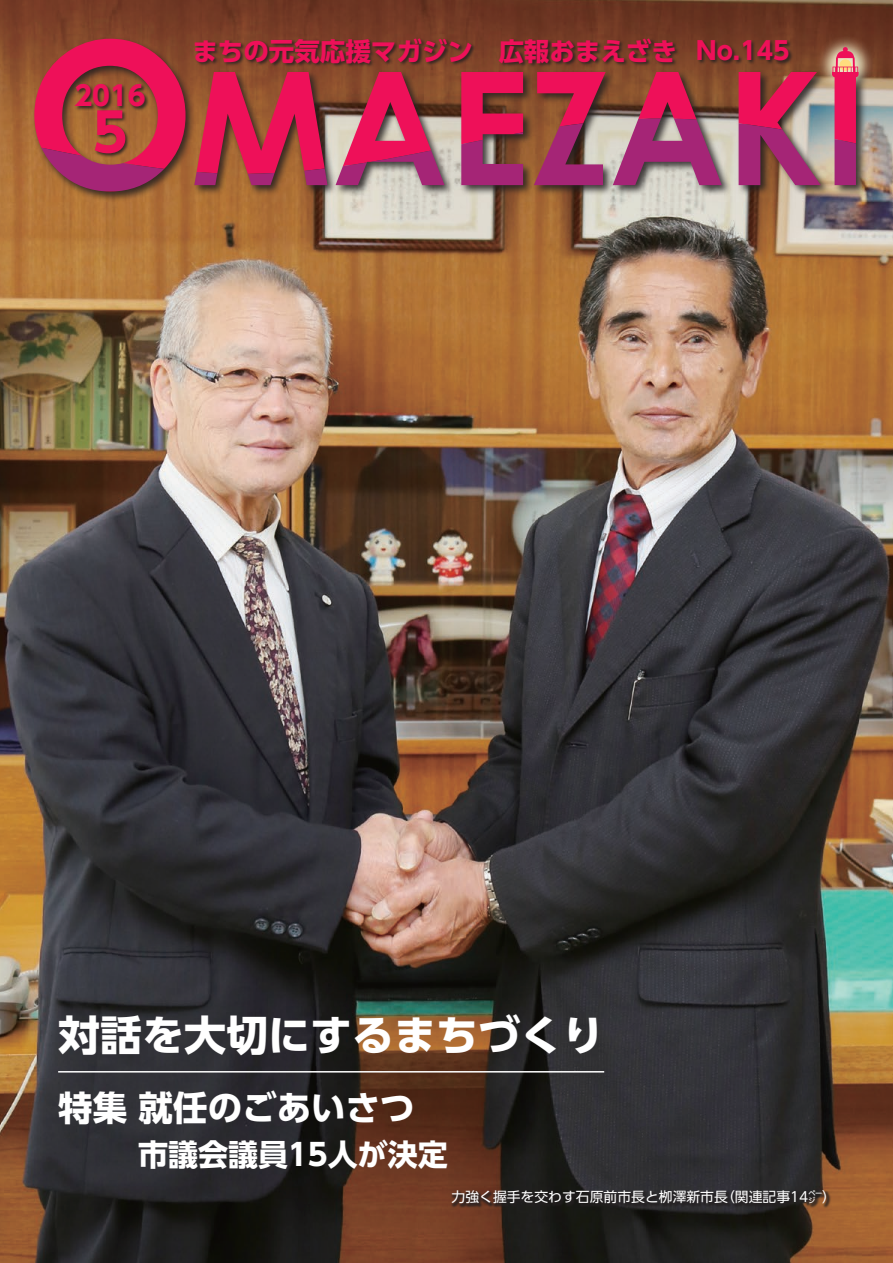
<style>
.page{position:relative;width:893px;height:1263px;background:#fff}
.page>*{position:absolute;margin:0;border:0;box-sizing:border-box;transform-origin:0 0}
.t1{font:700 52.5px "UD Shin Go Pro";color:#ee1059}
.t2{font:700 41.55px "UD Shin Go Pro";color:#fff}
.t3{font:700 34.5px "UD Shin Go Pro";color:#fff}
.t4{font:700 30px "UD Shin Go Pro";color:#fff}
.t5{font:700 27px "UD Shin Go Pro";color:#ee1059}
.t6{font:700 25.5px "UD Shin Go Pro";color:#ee1059}
.t7{font:700 24.75px "UD Shin Go Pro";color:#ee1059}
.t8{font:13.8px "UD Shin Go Pro";color:#fff}
</style>
<div class="page">
<img style="left:0;top:0;width:893px;height:1263px">
<div style="left:451px;top:1190px;width:380px;height:19px;background:#231f20;opacity:.75"></div>
<hr style="left:58px;top:1071px;width:546px;height:1px;background:#fff">
<div style="left:32px;top:37px;width:837px;height:165px;background:#231f20;opacity:.85"></div>
<div style="left:815px;top:35px;width:60px;height:60px;background:#fffbd6;opacity:.9"></div>
<svg style="left:34px;top:39px;width:152px;height:153px;background:#b9334a"></svg>
<svg style="left:832px;top:47px;width:27px;height:138px;background:#c73d6c"></svg>
<svg style="left:739px;top:72px;width:82px;height:113px;background:#b0476c"></svg>
<svg style="left:194px;top:72px;width:133px;height:113px;background:#bb3047"></svg>
<svg style="left:336px;top:72px;width:109px;height:113px;background:#b75067"></svg>
<svg style="left:613px;top:72px;width:109px;height:113px;background:#a9556e"></svg>
<svg style="left:534px;top:72px;width:72px;height:113px;background:#ab405d"></svg>
<svg style="left:461px;top:72px;width:62px;height:113px;background:#b52656"></svg>
<div style="left:194px;top:37px;width:485px;height:31px;background:#231f20;opacity:.85"></div>
<div style="left:697px;top:40px;width:97px;height:26px;background:#231f20;opacity:.85"></div>
<div style="left:94px;top:110px;width:36px;height:48px;background:#231f20;opacity:.85"></div>
<div style="left:74px;top:84px;width:76px;height:28px;background:#231f20;opacity:.85"></div>
<p class="t5" style="left:74px;top:74px;width:73px">2016</p>
<p class="t1" style="left:84px;top:90px;width:54px">５</p>
<p class="t6" style="left:192px;top:30px;width:486px">まちの元気応援マガジン　広報おまえざき</p>
<p class="t7" style="left:696px;top:30px;width:95px">No.145</p>
<p class="t2" style="left:58px;top:1001px;width:548px">対話を大切にするまちづくり</p>
<p class="t3" style="left:58px;top:1080px;width:358px">特集就任のごあいさつ</p>
<p class="t4" style="left:138px;top:1130px;width:311px">市議会議員15人が決定</p>
<p class="t8" style="left:721px;top:1186px;width:116px">（関連記事14㌻(</p>
<p class="t8" style="left:452px;top:1186px;width:278px">力強く握手を交わす石原前市長と栁澤新市長</p>
</div>
